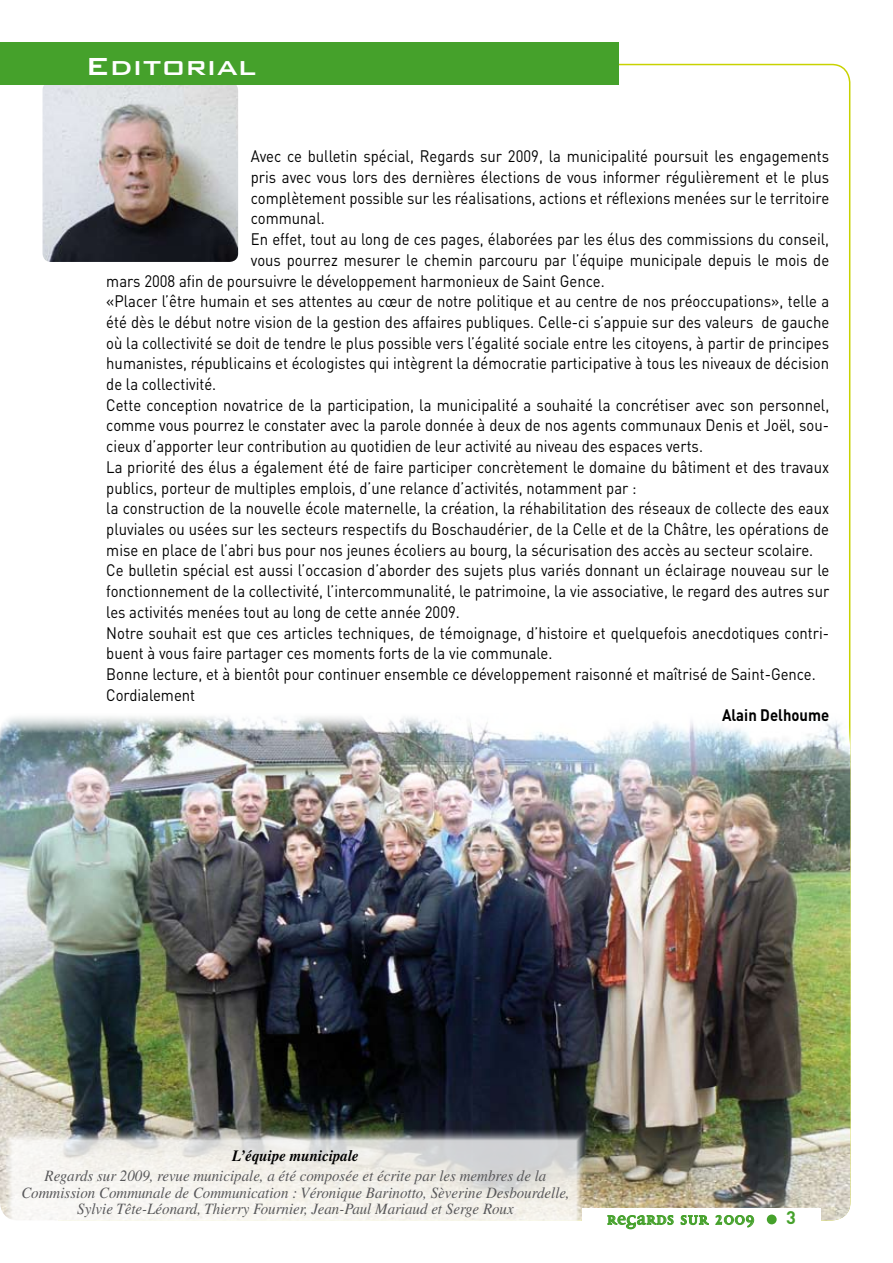
<style>
.page{position:relative;width:893px;height:1263px;background:#fff}
.page>*{position:absolute;margin:0;border:0;box-sizing:border-box;transform-origin:0 0}
.t1{font:500 33px "Bank Gothic BT";color:#fff}
.t2{font:700 22.5px "Disturbance";color:#45a12b}
.t3{font:700 18px "DIN";color:#45a12b}
.t4{font:16.5px "DIN";color:#000;scale:.9 1}
.t5{font:700 16.5px "DIN";color:#000;scale:.9 1}
.t6{font:italic 15.75px/16.5px "Times";color:#58585a;text-align:center;scale:.95 1}
.t7{font:italic 700 15.75px "Times";color:#000;scale:.95 1}
</style>
<div class="page">
<img style="left:0;top:711px;width:850px;height:509px">
<img style="left:43px;top:85px;width:195px;height:177px">
<div style="left:0;top:43px;width:619px;height:42px;background:#45a12b"></div>
<div style="left:582px;top:1208px;width:239px;height:33px;background:#fff"></div>
<svg style="left:607px;top:1215px;width:67px;height:14px"></svg>
<svg style="left:680px;top:1215px;width:29px;height:10px"></svg>
<svg style="left:715px;top:1215px;width:39px;height:13px"></svg>
<div style="left:767px;top:1214px;width:10px;height:10px;background:#45a12b;border-radius:50%"></div>
<svg style="left:0;top:1128px;width:588px;height:93px"></svg>
<h1 class="t1" style="left:85px;top:48px;width:173px">Editorial</h1>
<p class="t4" style="left:251px;top:146px;width:644px">Avec ce bulletin spécial, Regards sur 2009, la municipalité poursuit les engagements</p>
<p class="t4" style="left:251px;top:167px;width:644px">pris avec vous lors des dernières élections de vous informer régulièrement et le plus</p>
<p class="t4" style="left:251px;top:187px;width:644px">complètement possible sur les réalisations, actions et réflexions menées sur le territoire</p>
<p class="t4" style="left:251px;top:208px;width:84px">communal.</p>
<p class="t4" style="left:251px;top:229px;width:644px">En effet, tout au long de ces pages, élaborées par les élus des commissions du conseil,</p>
<p class="t4" style="left:251px;top:250px;width:644px">vous pourrez mesurer le chemin parcouru par l’équipe municipale depuis le mois de</p>
<p class="t4" style="left:106px;top:270px;width:555px">mars 2008 afin de poursuivre le développement harmonieux de Saint Gence.</p>
<p class="t4" style="left:106px;top:291px;width:805px">«Placer l’être humain et ses attentes au cœur de notre politique et au centre de nos préoccupations», telle a</p>
<p class="t4" style="left:106px;top:312px;width:805px">été dès le début notre vision de la gestion des affaires publiques. Celle-ci s’appuie sur des valeurs de gauche</p>
<p class="t4" style="left:106px;top:332px;width:805px">où la collectivité se doit de tendre le plus possible vers l’égalité sociale entre les citoyens, à partir de principes</p>
<p class="t4" style="left:106px;top:353px;width:805px">humanistes, républicains et écologistes qui intègrent la démocratie participative à tous les niveaux de décision</p>
<p class="t4" style="left:106px;top:374px;width:124px">de la collectivité.</p>
<p class="t4" style="left:106px;top:394px;width:805px">Cette conception novatrice de la participation, la municipalité a souhaité la concrétiser avec son personnel,</p>
<p class="t4" style="left:106px;top:415px;width:805px">comme vous pourrez le constater avec la parole donnée à deux de nos agents communaux Denis et Joël, sou-</p>
<p class="t4" style="left:106px;top:436px;width:664px">cieux d’apporter leur contribution au quotidien de leur activité au niveau des espaces verts.</p>
<p class="t4" style="left:106px;top:457px;width:805px">La priorité des élus a également été de faire participer concrètement le domaine du bâtiment et des travaux</p>
<p class="t4" style="left:106px;top:477px;width:591px">publics, porteur de multiples emplois, d’une relance d’activités, notamment par :</p>
<p class="t4" style="left:106px;top:498px;width:805px">la construction de la nouvelle école maternelle, la création, la réhabilitation des réseaux de collecte des eaux</p>
<p class="t4" style="left:106px;top:519px;width:805px">pluviales ou usées sur les secteurs respectifs du Boschaudérier, de la Celle et de la Châtre, les opérations de</p>
<p class="t4" style="left:106px;top:539px;width:787px">mise en place de l’abri bus pour nos jeunes écoliers au bourg, la sécurisation des accès au secteur scolaire.</p>
<p class="t4" style="left:106px;top:560px;width:805px">Ce bulletin spécial est aussi l’occasion d’aborder des sujets plus variés donnant un éclairage nouveau sur le</p>
<p class="t4" style="left:106px;top:581px;width:805px">fonctionnement de la collectivité, l’intercommunalité, le patrimoine, la vie associative, le regard des autres sur</p>
<p class="t4" style="left:106px;top:602px;width:394px">les activités menées tout au long de cette année 2009.</p>
<p class="t4" style="left:106px;top:622px;width:805px">Notre souhait est que ces articles techniques, de témoignage, d’histoire et quelquefois anecdotiques contri-</p>
<p class="t4" style="left:106px;top:643px;width:497px">buent à vous faire partager ces moments forts de la vie communale.</p>
<p class="t4" style="left:106px;top:664px;width:790px">Bonne lecture, et à bientôt pour continuer ensemble ce développement raisonné et maîtrisé de Saint-Gence.</p>
<p class="t4" style="left:106px;top:684px;width:100px">Cordialement</p>
<p class="t5" style="left:722px;top:704px;width:121px">Alain Delhoume</p>
<p class="t7" style="left:232px;top:1146px;width:135px">L’équipe municipale</p>
<p class="t6" style="left:21px;top:1168px;width:579px">Regards sur 2009, revue municipale, a été composée et écrite par les membres de la<br>Commission Communale de Communication : Véronique Barinotto, Sèverine Desbourdelle,<br>Sylvie Tête-Léonard, Thierry Fournier, Jean-Paul Mariaud et Serge Roux</p>
<h2 class="t2" style="left:607px;top:1208px;width:150px">Regards sur 2009</h2>
<p class="t3" style="left:786px;top:1206px;width:11px">3</p>
</div>
